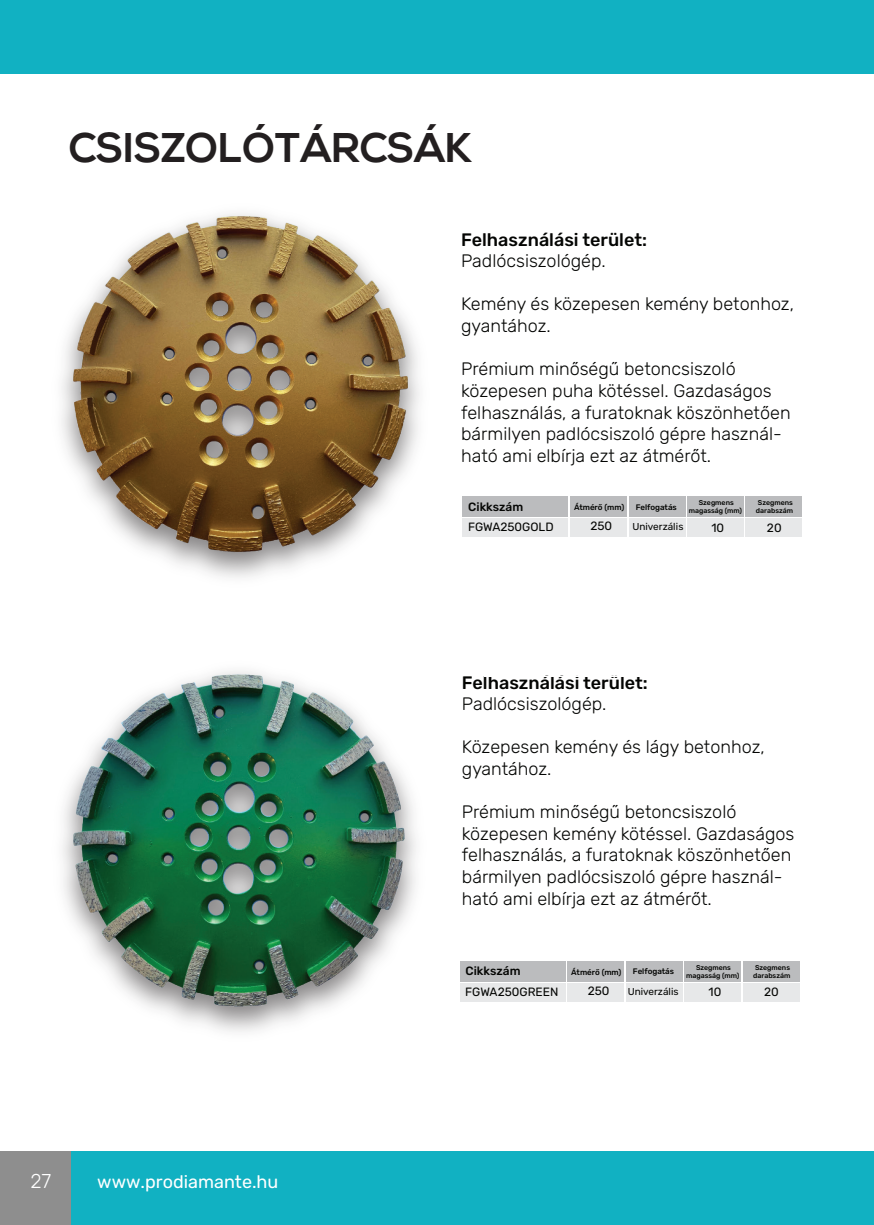
<style>
.page{position:relative;width:874px;height:1225px;background:#fff}
.page>*{position:absolute;margin:0;border:0;box-sizing:border-box;transform-origin:0 0}
.t1{font:700 41.4px "Nexa";color:#231f20}
.t2{font:300 20px "Rubik";color:#fff}
.t3{font:300 18px/21.6px "Rubik";color:#040503}
.t4{font:500 18px "Rubik";color:#040503}
.t5{font:18px "Rubik";color:#fff}
.t6{font:12px "Rubik";color:#040503}
.t7{font:500 12px "Rubik";color:#040503}
.t8{font:10px "Rubik";color:#040503}
.t9{font:500 8px "Rubik";color:#040503}
.t10{font:500 7px/8.4px "Rubik";color:#040503;text-align:center}
</style>
<div class="page">
<div style="left:567px;top:961px;width:56px;height:21px;background:#bbbcbe"></div>
<div style="left:625px;top:961px;width:57px;height:21px;background:#bbbcbe"></div>
<div style="left:684px;top:961px;width:56px;height:21px;background:#bbbcbe"></div>
<div style="left:742px;top:961px;width:56px;height:21px;background:#bbbcbe"></div>
<div style="left:567px;top:983px;width:56px;height:18px;background:#e7e8e9"></div>
<div style="left:625px;top:983px;width:57px;height:18px;background:#e7e8e9"></div>
<div style="left:684px;top:983px;width:56px;height:18px;background:#e7e8e9"></div>
<div style="left:742px;top:983px;width:56px;height:18px;background:#e7e8e9"></div>
<div style="left:0;top:0;width:873px;height:74px;background:#11b1c2"></div>
<div style="left:0;top:1151px;width:873px;height:74px;background:#11b1c2"></div>
<div style="left:0;top:1151px;width:70px;height:74px;background:#8e8e8e"></div>
<img style="left:61px;top:213px;width:359px;height:276px">
<img style="left:62px;top:489px;width:508px;height:543px">
<div style="left:570px;top:496px;width:56px;height:21px;background:#bbbcbe"></div>
<div style="left:628px;top:496px;width:57px;height:21px;background:#bbbcbe"></div>
<div style="left:686px;top:496px;width:57px;height:21px;background:#bbbcbe"></div>
<div style="left:745px;top:496px;width:56px;height:21px;background:#bbbcbe"></div>
<div style="left:570px;top:518px;width:56px;height:19px;background:#e7e8e9"></div>
<div style="left:628px;top:518px;width:57px;height:19px;background:#e7e8e9"></div>
<div style="left:686px;top:518px;width:57px;height:19px;background:#e7e8e9"></div>
<div style="left:745px;top:518px;width:56px;height:19px;background:#e7e8e9"></div>
<div style="left:462px;top:496px;width:106px;height:21px;background:#bbbcbe"></div>
<div style="left:462px;top:518px;width:106px;height:19px;background:#e7e8e9"></div>
<h1 class="t1" style="left:69px;top:123px;width:405px">CSISZOLÓTÁRCSÁK</h1>
<p class="t4" style="left:461px;top:229px;width:187px">Felhasználási terület:</p>
<p class="t3" style="left:461px;top:251px;width:146px">Padlócsiszológép.</p>
<p class="t3" style="left:461px;top:294px;width:334px">Kemény és közepesen kemény betonhoz, gyantához.</p>
<p class="t3" style="left:461px;top:359px;width:331px">Prémium minőségű betoncsiszoló közepesen puha kötéssel. Gazdaságos felhasználás, a furatoknak köszönhetően bármilyen padlócsiszoló gépre használ&shy;ható ami elbírja ezt az átmérőt.</p>
<p class="t7" style="left:468px;top:500px;width:56px">Cikkszám</p>
<p class="t9" style="left:573px;top:503px;width:52px">Átmérő (mm)</p>
<p class="t9" style="left:635px;top:502px;width:43px">Felfogatás</p>
<p class="t10" style="left:688px;top:498px;width:55px">Szegmens magasság (mm)</p>
<p class="t10" style="left:757px;top:498px;width:36px">Szegmens</p>
<p class="t10" style="left:755px;top:507px;width:39px">darabszám</p>
<p class="t6" style="left:468px;top:520px;width:87px">FGWA250GOLD</p>
<p class="t6" style="left:590px;top:519px;width:23px">250</p>
<p class="t8" style="left:632px;top:521px;width:52px">Univerzális</p>
<p class="t6" style="left:711px;top:520px;width:14px">10</p>
<p class="t6" style="left:766px;top:520px;width:16px">20</p>
<p class="t4" style="left:461px;top:672px;width:187px">Felhasználási terület:</p>
<p class="t3" style="left:461px;top:693px;width:146px">Padlócsiszológép.</p>
<p class="t3" style="left:461px;top:737px;width:304px">Közepesen kemény és lágy betonhoz, gyantához.</p>
<p class="t3" style="left:461px;top:801px;width:334px">Prémium minőségű betoncsiszoló közepesen kemény kötéssel. Gazdaságos felhasználás, a furatoknak köszönhetően bármilyen padlócsiszoló gépre használ&shy;ható ami elbírja ezt az átmérőt.</p>
<p class="t7" style="left:465px;top:964px;width:56px">Cikkszám</p>
<p class="t9" style="left:571px;top:967px;width:52px">Átmérő (mm)</p>
<p class="t9" style="left:632px;top:967px;width:43px">Felfogatás</p>
<p class="t10" style="left:685px;top:963px;width:55px">Szegmens magasság (mm)</p>
<p class="t10" style="left:754px;top:963px;width:36px">Szegmens</p>
<p class="t10" style="left:752px;top:971px;width:39px">darabszám</p>
<p class="t6" style="left:465px;top:985px;width:95px">FGWA250GREEN</p>
<p class="t6" style="left:587px;top:984px;width:23px">250</p>
<p class="t8" style="left:627px;top:985px;width:52px">Univerzális</p>
<p class="t6" style="left:708px;top:985px;width:14px">10</p>
<p class="t6" style="left:763px;top:985px;width:16px">20</p>
<p class="t2" style="left:30px;top:1169px;width:22px">27</p>
<p class="t5" style="left:97px;top:1172px;width:183px">www.prodiamante.hu</p>
</div>
